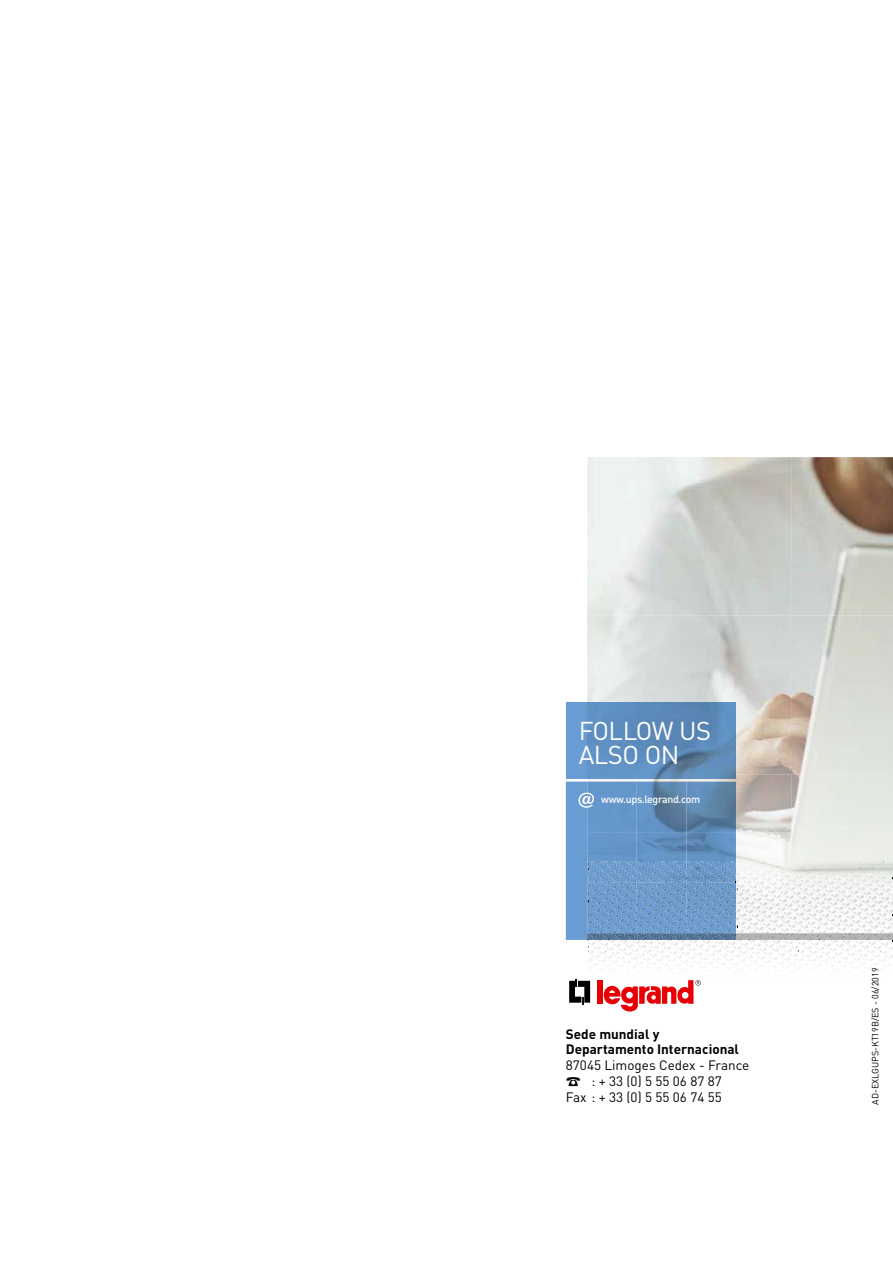
<style>
.page{position:relative;width:893px;height:1263px;background:#fff}
.page>*{position:absolute;margin:0;border:0;box-sizing:border-box;transform-origin:0 0}
.t1{font:25.5px/24px "DIN Pro";letter-spacing:-.02em;color:#fff}
.t2{font:13.5px/15.8px "DIN Pro";color:#000}
.t3{font:700 13.5px/15.8px "DIN Pro";color:#000}
.t4{font:500 10.5px "DIN Pro";letter-spacing:-.03em;color:#fff}
.t5{font:9px "DIN Pro";color:#000}
</style>
<div class="page">
<img style="left:587px;top:457px;width:306px;height:318px">
<img style="left:689px;top:457px;width:102px;height:265px">
<img style="left:587px;top:562px;width:102px;height:141px">
<img style="left:791px;top:562px;width:102px;height:219px">
<img style="left:791px;top:721px;width:1px;height:54px">
<img style="left:614px;top:779px;width:75px;height:2px">
<div style="left:566px;top:703px;width:21px;height:76px;background:#699cd3"></div>
<img style="left:587px;top:703px;width:149px;height:76px">
<svg style="left:566px;top:781px;width:327px;height:231px"></svg>
<h1 class="t1" style="left:579px;top:717px;width:134px">FOLLOW US<br>ALSO ON</h1>
<p class="t4" style="left:601px;top:792px;width:101px">www.ups.legrand.com</p>
<p class="t3" style="left:566px;top:1025px;width:175px">Sede mundial y<br>Departamento Internacional</p>
<p class="t2" style="left:566px;top:1057px;width:185px">87045 Limoges Cedex - France ☎ : + 33 (0) 5 55 06 87 87<br>Fax : + 33 (0) 5 55 06 74 55</p>
<p class="t5" style="left:869px;top:1105px;width:139px;rotate:-90deg">AD-EXLGUPS-KT19B/ES - 06/2019</p>
</div>
